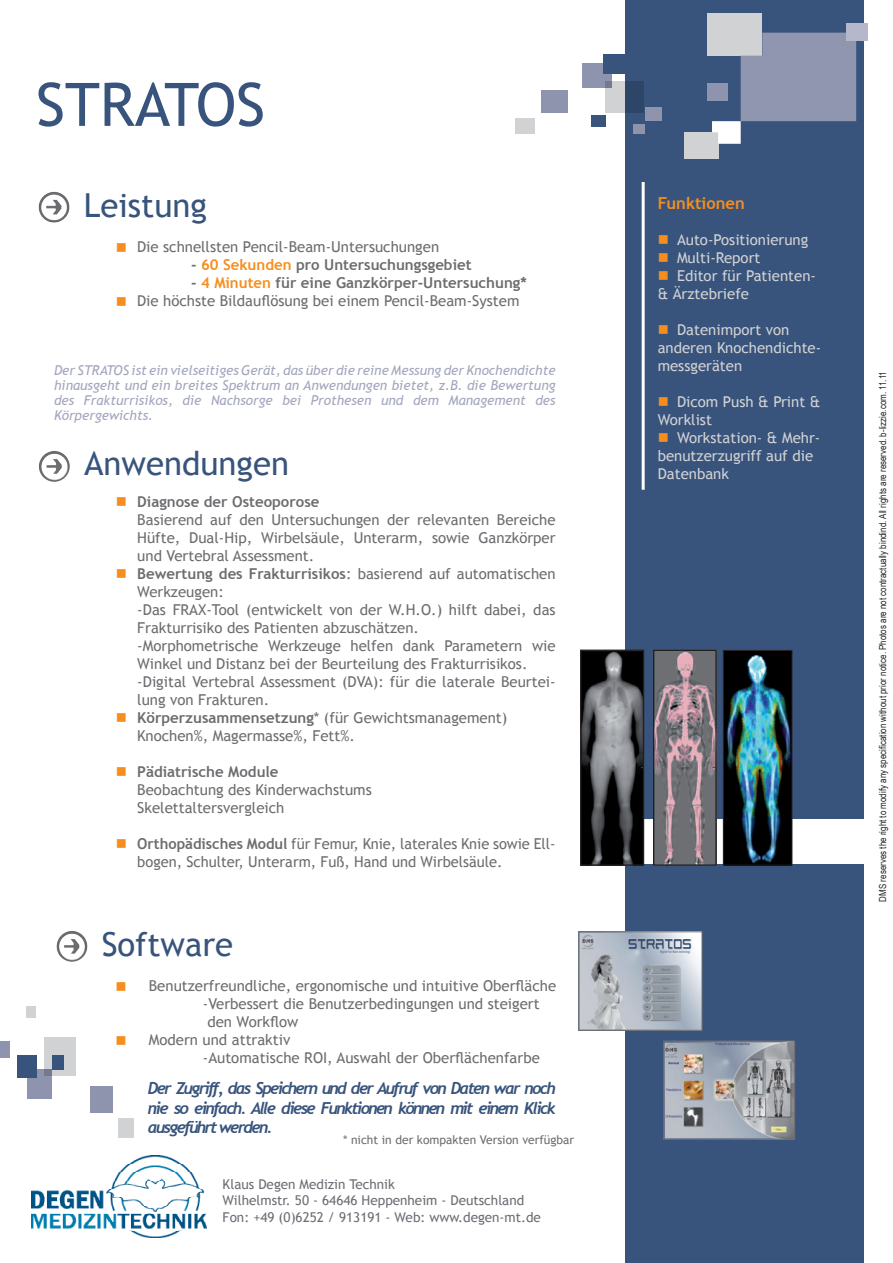
<style>
.page{position:relative;width:893px;height:1263px;background:#fff}
.page>*{position:absolute;margin:0;border:0;box-sizing:border-box;transform-origin:0 0}
.t1{font:60px "Trebuchet MS";color:#38547c}
.t2{font:33px "Trebuchet MS";color:#38547c}
.t3{font:italic 700 16.5px/19.8px "Trebuchet";letter-spacing:-.1em;color:#38547c;text-align:justify}
.t4{font:700 16.5px "Trebuchet MS";color:#f68e1e}
.t5{font:15px/18px "Trebuchet MS";color:#6c6d70}
.t6{font:15px/18px "Trebuchet MS";color:#d1d2d4}
.t7{font:700 15px "Trebuchet MS";color:#6c6d70}
.t8{font:15px "Wingdings";color:#f68e1e}
.t9{font:italic 13.5px/15px "Trebuchet MS";color:#a3a6bd;text-align:justify}
.t10{font:13.5px "Trebuchet MS";color:#6c6e74}
.t11{font:12px "Trebuchet MS";color:#6c6d70}
.t12{font:9.75px "Arial Narrow";color:#231f20}
.s1{color:#f68e1e}
.s2{font-weight:700}
</style>
<div class="page">
<div style="left:625px;top:0;width:239px;height:1263px;background:#38547c"></div>
<hr style="left:642px;top:182px;width:3px;height:308px;background:#fff">
<div style="left:556px;top:820px;width:319px;height:44px;background:#fff"></div>
<div style="left:684px;top:132px;width:35px;height:27px;background:#d1d2d4"></div>
<div style="left:707px;top:13px;width:55px;height:43px;background:#d1d2d4"></div>
<svg style="left:712px;top:33px;width:144px;height:111px"></svg>
<div style="left:846px;top:23px;width:21px;height:17px;background:#b5b8cb"></div>
<img style="left:39px;top:192px;width:31px;height:31px">
<img style="left:39px;top:451px;width:31px;height:31px">
<div style="left:541px;top:91px;width:27px;height:22px;background:#8f94ae"></div>
<div style="left:582px;top:63px;width:30px;height:25px;background:#8f94ae"></div>
<div style="left:707px;top:83px;width:21px;height:18px;background:#8f94ae"></div>
<svg style="left:605px;top:81px;width:39px;height:32px"></svg>
<div style="left:603px;top:54px;width:23px;height:19px;background:#38547c"></div>
<div style="left:516px;top:118px;width:19px;height:16px;background:#d1d2d4"></div>
<div style="left:645px;top:107px;width:16px;height:14px;background:#8f94ae"></div>
<div style="left:592px;top:115px;width:14px;height:12px;background:#38547c"></div>
<div style="left:633px;top:124px;width:12px;height:10px;background:#8f94ae"></div>
<div style="left:91px;top:1086px;width:22px;height:26px;background:#8f94ae"></div>
<div style="left:27px;top:1069px;width:24px;height:30px;background:#8f94ae"></div>
<div style="left:44px;top:1037px;width:32px;height:39px;background:#d1d2d4"></div>
<div style="left:17px;top:1055px;width:20px;height:23px;background:#38547c"></div>
<div style="left:118px;top:1119px;width:16px;height:19px;background:#d1d2d4"></div>
<div style="left:0;top:1041px;width:10px;height:16px;background:#8f94ae"></div>
<div style="left:52px;top:1055px;width:12px;height:14px;background:#38547c"></div>
<div style="left:26px;top:1006px;width:10px;height:11px;background:#d1d2d4"></div>
<img style="left:580px;top:933px;width:120px;height:96px">
<div style="left:578px;top:931px;width:124px;height:100px;border:1px solid #6c6d70"></div>
<img style="left:665px;top:1042px;width:128px;height:96px">
<div style="left:663px;top:1040px;width:132px;height:100px;border:1px solid #6c6d70"></div>
<img style="left:56px;top:931px;width:31px;height:31px">
<img style="left:582px;top:651px;width:60px;height:213px">
<div style="left:580px;top:649px;width:64px;height:217px;border:1px solid #231f20"></div>
<img style="left:655px;top:652px;width:60px;height:212px">
<div style="left:653px;top:650px;width:64px;height:216px;border:1px solid #231f20"></div>
<img style="left:725px;top:652px;width:65px;height:211px">
<div style="left:723px;top:650px;width:69px;height:215px;border:1px solid #231f20"></div>
<img style="left:31px;top:1156px;width:175px;height:81px">
<p class="t1" style="left:36px;top:69px;width:230px">STRATOS</p>
<p class="t2" style="left:84px;top:185px;width:125px">Leistung</p>
<p class="t8" style="left:116px;top:240px;width:13px">■</p>
<p class="t8" style="left:116px;top:294px;width:13px">■</p>
<p class="t5" style="left:137px;top:238px;width:304px">Die schnellsten Pencil-Beam-Untersuchungen</p>
<p class="t7" style="left:191px;top:256px;width:282px">- <span class="s1">60 Sekunden</span> pro Untersuchungsgebiet</p>
<p class="t7" style="left:191px;top:274px;width:337px">- <span class="s1">4 Minuten</span> für eine Ganzkörper-Untersuchung*</p>
<p class="t5" style="left:137px;top:292px;width:384px">Die höchste Bildauflösung bei einem Pencil-Beam-System</p>
<p class="t9" style="left:54px;top:362px;width:503px">Der STRATOS ist ein vielseitiges Gerät, das über die reine Messung der Knochendichte hinausgeht und ein breites Spektrum an Anwendungen bietet, z.B. die Bewertung des Frakturrisikos, die Nachsorge bei Prothesen und dem Management des Körpergewichts.</p>
<p class="t2" style="left:84px;top:444px;width:207px">Anwendungen</p>
<p class="t8" style="left:116px;top:494px;width:13px">■</p>
<p class="t8" style="left:116px;top:566px;width:13px">■</p>
<p class="t8" style="left:116px;top:710px;width:13px">■</p>
<p class="t8" style="left:116px;top:764px;width:13px">■</p>
<p class="t8" style="left:116px;top:836px;width:13px">■</p>
<p class="t7" style="left:137px;top:493px;width:184px">Diagnose der Osteoporose</p>
<p class="t5" style="left:137px;top:511px;width:420px;text-align:justify">Basierend auf den Untersuchungen der relevanten Bereiche Hüfte, Dual-Hip, Wirbelsäule, Unterarm, sowie Ganzkörper und Vertebral Assessment.</p>
<p class="t5" style="left:137px;top:565px;width:420px"><span class="s2">Bewertung des Frakturrisikos</span>: basierend auf automatischen<br>Werkzeugen:</p>
<p class="t5" style="left:137px;top:601px;width:420px">-Das FRAX-Tool (entwickelt von der W.H.O.) hilft dabei, das<br>Frakturrisiko des Patienten abzuschätzen.</p>
<p class="t5" style="left:137px;top:637px;width:420px">-Morphometrische Werkzeuge helfen dank Parametern wie<br>Winkel und Distanz bei der Beurteilung des Frakturrisikos.</p>
<p class="t5" style="left:137px;top:673px;width:420px">-Digital Vertebral Assessment (DVA): für die laterale Beurtei&shy;lung von Frakturen.</p>
<p class="t5" style="left:137px;top:709px;width:371px"><span class="s2">Körperzusammensetzung</span>* (für Gewichtsmanagement)</p>
<p class="t5" style="left:137px;top:727px;width:219px">Knochen%, Magermasse%, Fett%.</p>
<p class="t7" style="left:137px;top:763px;width:143px">Pädiatrische Module</p>
<p class="t5" style="left:137px;top:781px;width:236px">Beobachtung des Kinderwachstums</p>
<p class="t5" style="left:137px;top:799px;width:149px">Skelettaltersvergleich</p>
<p class="t5" style="left:137px;top:835px;width:420px"><span class="s2">Orthopädisches Modul</span> für Femur, Knie, laterales Knie sowie Ell&shy;bogen, Schulter, Unterarm, Fuß, Hand und Wirbelsäule.</p>
<p class="t2" style="left:102px;top:924px;width:133px">Software</p>
<p class="t5" style="left:149px;top:977px;width:409px">Benutzerfreundliche, ergonomische und intuitive Oberfläche</p>
<p class="t5" style="left:207px;top:995px;width:334px;text-indent:-5px">-Verbessert die Benutzerbedingungen und steigert den Workflow</p>
<p class="t5" style="left:149px;top:1031px;width:143px">Modern und attraktiv</p>
<p class="t5" style="left:203px;top:1049px;width:339px">-Automatische ROI, Auswahl der Oberflächenfarbe</p>
<p class="t3" style="left:148px;top:1078px;width:409px">Der Zugriff, das Speichern und der Aufruf von Daten war noch nie so einfach. Alle diese Funktionen können mit einem Klick ausgeführt werden.</p>
<p class="t11" style="left:343px;top:1132px;width:233px">* nicht in der kompakten Version verfügbar</p>
<p class="t8" style="left:116px;top:978px;width:13px">■</p>
<p class="t8" style="left:116px;top:1032px;width:13px">■</p>
<p class="t10" style="left:223px;top:1176px;width:174px">Klaus Degen Medizin Technik</p>
<p class="t10" style="left:223px;top:1193px;width:303px">Wilhelmstr. 50 - 64646 Heppenheim - Deutschland</p>
<p class="t10" style="left:223px;top:1209px;width:320px">Fon: +49 (0)6252 / 913191 - Web: www.degen-mt.de</p>
<p class="t4" style="left:658px;top:193px;width:89px">Funktionen</p>
<p class="t6" style="left:658px;top:231px;width:152px"><span class="s1">■</span> Auto-Positionierung</p>
<p class="t6" style="left:658px;top:249px;width:104px"><span class="s1">■</span> Multi-Report</p>
<p class="t6" style="left:658px;top:267px;width:160px"><span class="s1">■</span> Editor für Patienten-&amp; Ärztebriefe</p>
<p class="t6" style="left:658px;top:321px;width:165px"><span class="s1">■</span> Datenimport von anderen Knochendichte&shy;messgeräten</p>
<p class="t6" style="left:658px;top:393px;width:164px"><span class="s1">■</span> Dicom Push &amp; Print &amp;<br>Worklist</p>
<p class="t6" style="left:658px;top:429px;width:164px"><span class="s1">■</span> Workstation- &amp; Mehr&shy;benutzerzugriff auf die<br>Datenbank</p>
<p class="t12" style="left:876px;top:901px;width:532px;rotate:-90deg">DMS reserves the right to modify any specification without prior notice. Photos are not contractually bindind. All rights are reserved. b-lizzie.com. 11.11</p>
</div>
